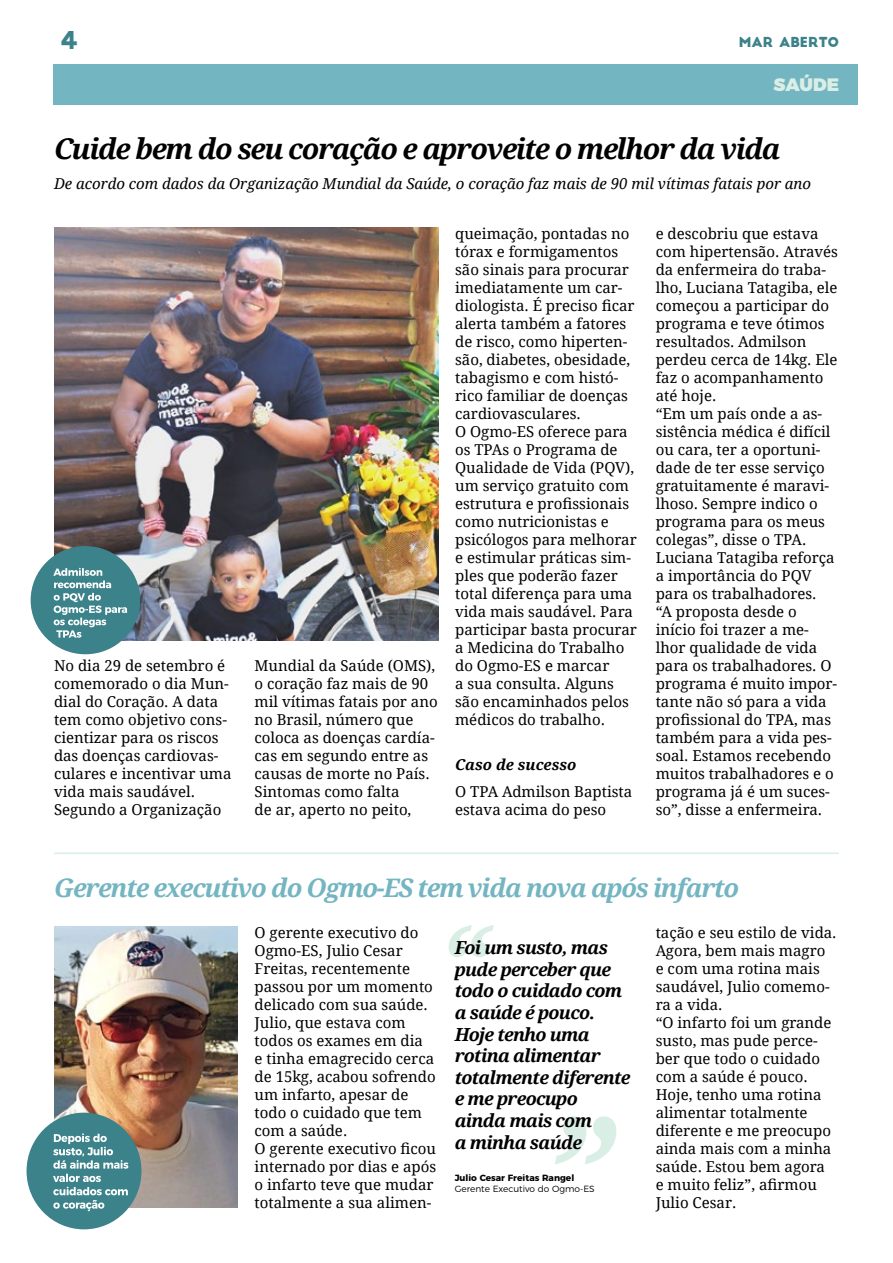
<style>
.page{position:relative;width:893px;height:1263px;background:#fff}
.page>*{position:absolute;margin:0;border:0;box-sizing:border-box;transform-origin:0 0}
.t1{font:italic 700 28.5px "Droid Serif";letter-spacing:-.05em;color:#000}
.t2{font:italic 700 25.5px "Droid Serif";letter-spacing:-.05em;color:#74b5c2}
.t3{font:24px "Big John";color:#3b828a}
.t4{font:italic 700 18px/21.6px "Droid Serif";letter-spacing:-.04em;color:#000}
.t5{font:900 18px "Montserrat";color:#d9eee5}
.t6{font:15px/18px "Droid Serif";color:#000}
.t7{font:italic 15px "Droid Serif";color:#000}
.t8{font:italic 700 15px "Droid Serif";color:#000}
.t9{font:13.5px "Big John";color:#3b828a}
.t10{font:300 9px "Montserrat";color:#000}
.t11{font:700 9px "Montserrat";color:#000}
</style>
<div class="page">
<svg style="left:449px;top:925px;width:45px;height:32px"></svg>
<svg style="left:555px;top:1116px;width:61px;height:48px"></svg>
<div style="left:54px;top:64px;width:804px;height:41px;background:#74b5c2"></div>
<img style="left:54px;top:227px;width:384px;height:413px">
<img style="left:54px;top:926px;width:183px;height:282px">
<hr style="left:54px;top:852px;width:785px;height:2px;background:#d9eee5">
<div style="left:27px;top:1113px;width:114px;height:116px;background:#3b828a;border-radius:50%"></div>
<svg style="left:53px;top:1133px;width:75px;height:78px"></svg>
<div style="left:31px;top:546px;width:109px;height:108px;background:#3b828a;border-radius:50%"></div>
<svg style="left:53px;top:568px;width:74px;height:70px"></svg>
<h3 class="t3" style="left:61px;top:30px;width:17px">4</h3>
<p class="t9" style="left:739px;top:35px;width:102px">MAR ABERTO</p>
<p class="t5" style="left:773px;top:69px;width:67px">SAÚDE</p>
<h1 class="t1" style="left:54px;top:128px;width:728px">Cuide bem do seu coração e aproveite o melhor da vida</h1>
<p class="t7" style="left:54px;top:173px;width:759px">De acordo com dados da Organização Mundial da Saúde, o coração faz mais de 90 mil vítimas fatais por ano</p>
<p class="t6" style="left:54px;top:656px;width:179px">No dia 29 de setembro é comemorado o dia Mun&shy;dial do Coração. A data tem como objetivo cons&shy;cientizar para os riscos das doenças cardiovas&shy;culares e incentivar uma vida mais saudável.<br>Segundo a Organização</p>
<p class="t6" style="left:255px;top:656px;width:185px">Mundial da Saúde (OMS), o coração faz mais de 90 mil vítimas fatais por ano no Brasil, número que coloca as doenças cardía&shy;cas em segundo entre as causas de morte no País.<br>Sintomas como falta<br>de ar, aperto no peito,</p>
<p class="t6" style="left:455px;top:224px;width:183px">queimação, pontadas no tórax e formigamentos são sinais para procurar imediatamente um car&shy;diologista. É preciso ficar alerta também a fatores de risco, como hiperten&shy;são, diabetes, obesidade, tabagismo e com histó&shy;rico familiar de doenças cardiovasculares.<br>O Ogmo-ES oferece para os TPAs o Programa de<br>Qualidade de Vida (PQV), um serviço gratuito com estrutura e profissionais como nutricionistas e psicólogos para melhorar e estimular práticas sim&shy;ples que poderão fazer total diferença para uma vida mais saudável. Para participar basta procurar a Medicina do Trabalho do Ogmo-ES e marcar<br>a sua consulta. Alguns são encaminhados pelos médicos do trabalho.</p>
<p class="t8" style="left:455px;top:754px;width:123px">Caso de sucesso</p>
<p class="t6" style="left:455px;top:782px;width:179px">O TPA Admilson Baptista estava acima do peso</p>
<p class="t6" style="left:656px;top:224px;width:184px">e descobriu que estava com hipertensão. Através da enfermeira do traba&shy;lho, Luciana Tatagiba, ele começou a participar do programa e teve ótimos resultados. Admilson perdeu cerca de 14kg. Ele faz o acompanhamento até hoje.<br>“Em um país onde a as&shy;sistência médica é difícil ou cara, ter a oportuni&shy;dade de ter esse serviço gratuitamente é maravi&shy;lhoso. Sempre indico o programa para os meus colegas”, disse o TPA.<br>Luciana Tatagiba reforça a importância do PQV para os trabalhadores.<br>“A proposta desde o início foi trazer a me&shy;lhor qualidade de vida para os trabalhadores. O programa é muito impor&shy;tante não só para a vida profissional do TPA, mas também para a vida pes&shy;soal. Estamos recebendo muitos trabalhadores e o programa já é um suces&shy;so”, disse a enfermeira.</p>
<h2 class="t2" style="left:54px;top:870px;width:687px">Gerente executivo do Ogmo-ES tem vida nova após infarto</h2>
<p class="t6" style="left:255px;top:923px;width:183px">O gerente executivo do<br>Ogmo-ES, Julio Cesar<br>Freitas, recentemente passou por um momento delicado com sua saúde.<br>Julio, que estava com todos os exames em dia<br>e tinha emagrecido cerca de 15kg, acabou sofrendo um infarto, apesar de todo o cuidado que tem com a saúde.<br>O gerente executivo ficou internado por dias e após o infarto teve que mudar totalmente a sua alimen-</p>
<p class="t6" style="left:656px;top:923px;width:182px">tação e seu estilo de vida.<br>Agora, bem mais magro e com uma rotina mais saudável, Julio comemo&shy;ra a vida.<br>“O infarto foi um grande susto, mas pude perce&shy;ber que todo o cuidado com a saúde é pouco.<br>Hoje, tenho uma rotina alimentar totalmente diferente e me preocupo ainda mais com a minha saúde. Estou bem agora e muito feliz”, afirmou<br>Julio Cesar.</p>
<p class="t4" style="left:455px;top:936px;width:177px">Foi um susto, mas pude perceber que todo o cuidado com a saúde é pouco.<br>Hoje tenho uma rotina alimentar totalmente diferente e me preocupo ainda mais com<br>a minha saúde</p>
<p class="t11" style="left:455px;top:1170px;width:121px">Julio Cesar Freitas Rangel</p>
<p class="t10" style="left:455px;top:1181px;width:142px">Gerente Executivo do Ogmo-ES</p>
</div>
